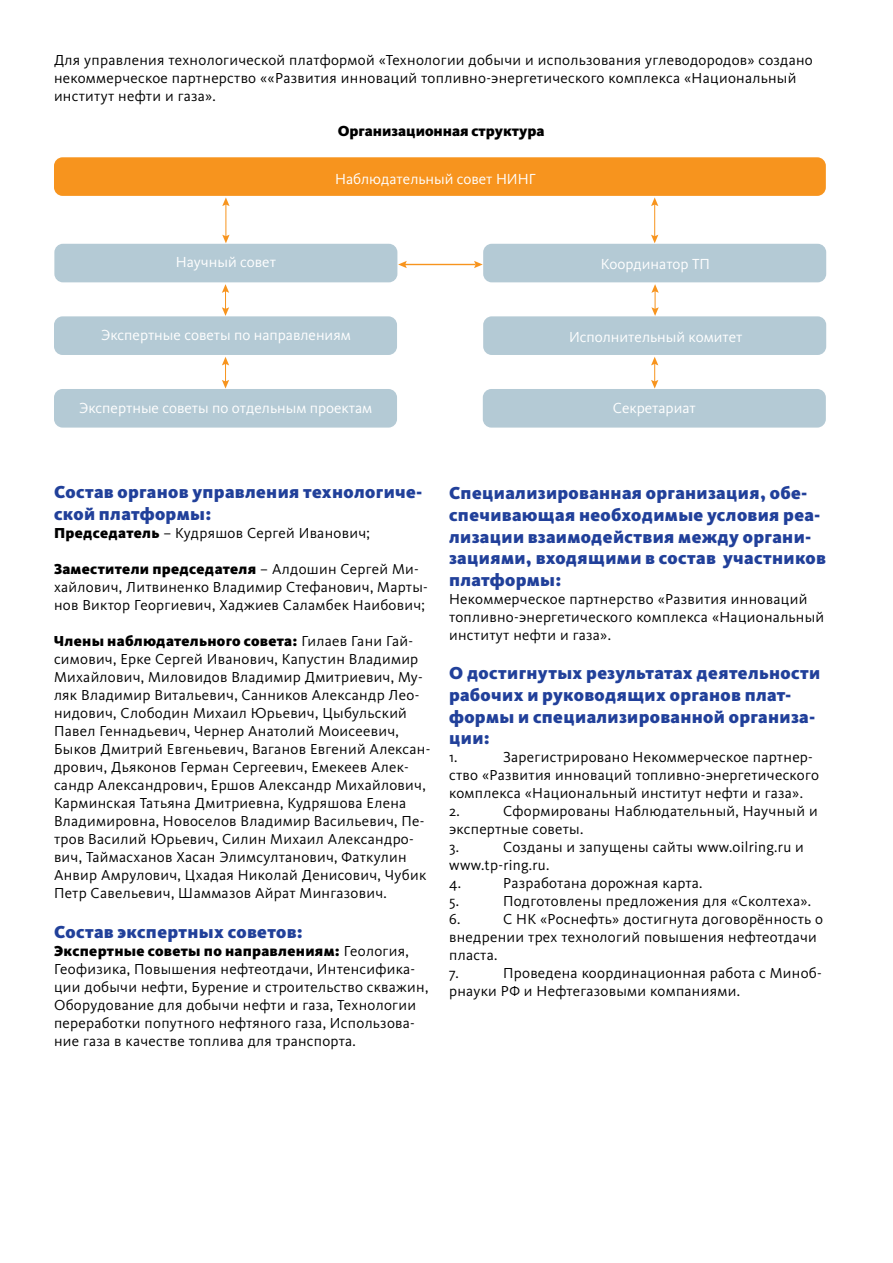
<style>
.page{position:relative;width:893px;height:1263px;background:#fff}
.page>*{position:absolute;margin:0;border:0;box-sizing:border-box;transform-origin:0 0}
.t1{font:900 18px/21.6px "Kievit Pro";letter-spacing:.02em;color:#21409a}
.t2{font:15.15px "Kievit Pro";color:#fff}
.t3{font:900 15.15px "Kievit Pro";color:#000}
.t4{font:15px/18px "Kievit Pro";letter-spacing:.02em;color:#000}
.s1{font-weight:900}
</style>
<div class="page">
<div style="left:54px;top:157px;width:772px;height:39px;background:#f7941e;border-radius:9px"></div>
<hr style="left:225px;top:201px;width:1px;height:36px;background:#f7941e">
<svg style="left:222px;top:235px;width:8px;height:8px"></svg>
<svg style="left:222px;top:197px;width:8px;height:9px"></svg>
<div style="left:54px;top:244px;width:343px;height:38px;background:#b4cad5;border-radius:9px"></div>
<hr style="left:654px;top:201px;width:1px;height:36px;background:#f7941e">
<svg style="left:651px;top:235px;width:7px;height:8px"></svg>
<svg style="left:651px;top:197px;width:7px;height:9px"></svg>
<hr style="left:404px;top:264px;width:72px;height:1px;background:#f7941e">
<svg style="left:474px;top:261px;width:9px;height:7px"></svg>
<svg style="left:398px;top:261px;width:9px;height:7px"></svg>
<div style="left:483px;top:244px;width:343px;height:38px;background:#b4cad5;border-radius:9px"></div>
<svg style="left:222px;top:284px;width:7px;height:32px"></svg>
<div style="left:54px;top:316px;width:343px;height:39px;background:#b4cad5;border-radius:9px"></div>
<svg style="left:651px;top:284px;width:8px;height:32px"></svg>
<div style="left:483px;top:316px;width:343px;height:39px;background:#b4cad5;border-radius:9px"></div>
<svg style="left:222px;top:357px;width:7px;height:32px"></svg>
<div style="left:54px;top:389px;width:343px;height:39px;background:#b4cad5;border-radius:9px"></div>
<svg style="left:651px;top:357px;width:7px;height:32px"></svg>
<div style="left:483px;top:389px;width:343px;height:39px;background:#b4cad5;border-radius:9px"></div>
<p class="t4" style="left:54px;top:51px;width:760px">Для управления технологической платформой «Технологии добычи и использования углеводородов» создано некоммерческое партнерство ««Развития инноваций топливно-энергетического комплекса «Национальный институт нефти и газа».</p>
<p class="t3" style="left:338px;top:122px;width:208px">Организационная структура</p>
<p class="t2" style="left:335px;top:170px;width:202px">Наблюдательный совет НИНГ</p>
<p class="t2" style="left:176px;top:253px;width:102px">Научный совет</p>
<p class="t2" style="left:101px;top:326px;width:251px">Экспертные советы по направлениям</p>
<p class="t2" style="left:601px;top:255px;width:111px">Координатор ТП</p>
<p class="t2" style="left:569px;top:327px;width:175px">Исполнительный комитет</p>
<p class="t2" style="left:79px;top:399px;width:295px">Экспертные советы по отдельным проектам</p>
<p class="t2" style="left:613px;top:399px;width:85px">Секретариат</p>
<p class="t1" style="left:54px;top:481px;width:370px">Состав органов управления технологиче&shy;ской платформы:</p>
<p class="t4" style="left:54px;top:524px;width:317px"><span class="s1">Председатель</span> – Кудряшов Сергей Иванович;</p>
<p class="t4" style="left:54px;top:560px;width:375px"><span class="s1">Заместители председателя</span> – Алдошин Сергей Ми&shy;хайлович, Литвиненко Владимир Стефанович, Марты&shy;нов Виктор Георгиевич, Хаджиев Саламбек Наибович;</p>
<p class="t4" style="left:54px;top:632px;width:378px"><span class="s1">Члены наблюдательного совета:</span> Гилаев Гани Гай&shy;симович, Ерке Сергей Иванович, Капустин Владимир Михайлович, Миловидов Владимир Дмитриевич, Му&shy;ляк Владимир Витальевич, Санников Александр Лео&shy;нидович, Слободин Михаил Юрьевич, Цыбульский Павел Геннадьевич, Чернер Анатолий Моисеевич, Быков Дмитрий Евгеньевич, Ваганов Евгений Алексан&shy;дрович, Дьяконов Герман Сергеевич, Емекеев Алек&shy;сандр Александрович, Ершов Александр Михайлович, Карминская Татьяна Дмитриевна, Кудряшова Елена Владимировна, Новоселов Владимир Васильевич, Пе&shy;тров Василий Юрьевич, Силин Михаил Александро&shy;вич, Таймасханов Хасан Элимсултанович, Фаткулин Анвир Амрулович, Цхадая Николай Денисович, Чубик Петр Савельевич, Шаммазов Айрат Мингазович.</p>
<p class="t1" style="left:54px;top:921px;width:250px">Состав экспертных советов:</p>
<p class="t4" style="left:54px;top:941px;width:376px"><span class="s1">Экспертные советы по направлениям:</span> Геология, Геофизика, Повышения нефтеотдачи, Интенсифика&shy;ции добычи нефти, Бурение и строительство скважин, Оборудование для добычи нефти и газа, Технологии переработки попутного нефтяного газа, Использова&shy;ние газа в качестве топлива для транспорта.</p>
<p class="t1" style="left:449px;top:482px;width:378px">Специализированная организация, обе&shy;спечивающая необходимые условия реа&shy;лизации взаимодействия между органи&shy;зациями, входящими в состав участников платформы:</p>
<p class="t4" style="left:449px;top:590px;width:377px">Некоммерческое партнерство «Развития инноваций топливно-энергетического комплекса «Национальный институт нефти и газа».</p>
<p class="t1" style="left:449px;top:662px;width:373px">О достигнутых результатах деятельности рабочих и руководящих органов плат&shy;формы и специализированной организа&shy;ции:</p>
<p class="t4" style="left:449px;top:748px;width:10px">1.</p>
<p class="t4" style="left:449px;top:748px;width:371px;text-indent:54px">Зарегистрировано Некоммерческое партнер&shy;ство «Развития инноваций топливно-энергетического комплекса «Национальный институт нефти и газа».<br>2.</p>
<p class="t4" style="left:449px;top:802px;width:370px;text-indent:54px">Сформированы Наблюдательный, Научный и экспертные советы.<br>3.</p>
<p class="t4" style="left:449px;top:838px;width:356px;text-indent:54px">Созданы и запущены сайты www.oilring.ru и www.tp-ring.ru.<br>4.</p>
<p class="t4" style="left:503px;top:874px;width:201px">Разработана дорожная карта.</p>
<p class="t4" style="left:449px;top:892px;width:11px">5.</p>
<p class="t4" style="left:503px;top:892px;width:310px">Подготовлены предложения для «Сколтеха».</p>
<p class="t4" style="left:449px;top:910px;width:13px">6.</p>
<p class="t4" style="left:449px;top:910px;width:376px;text-indent:54px">С НК «Роснефть» достигнута договорённость о внедрении трех технологий повышения нефтеотдачи пласта.<br>7.</p>
<p class="t4" style="left:449px;top:964px;width:374px;text-indent:54px">Проведена координационная работа с Миноб&shy;рнауки РФ и Нефтегазовыми компаниями.</p>
</div>
